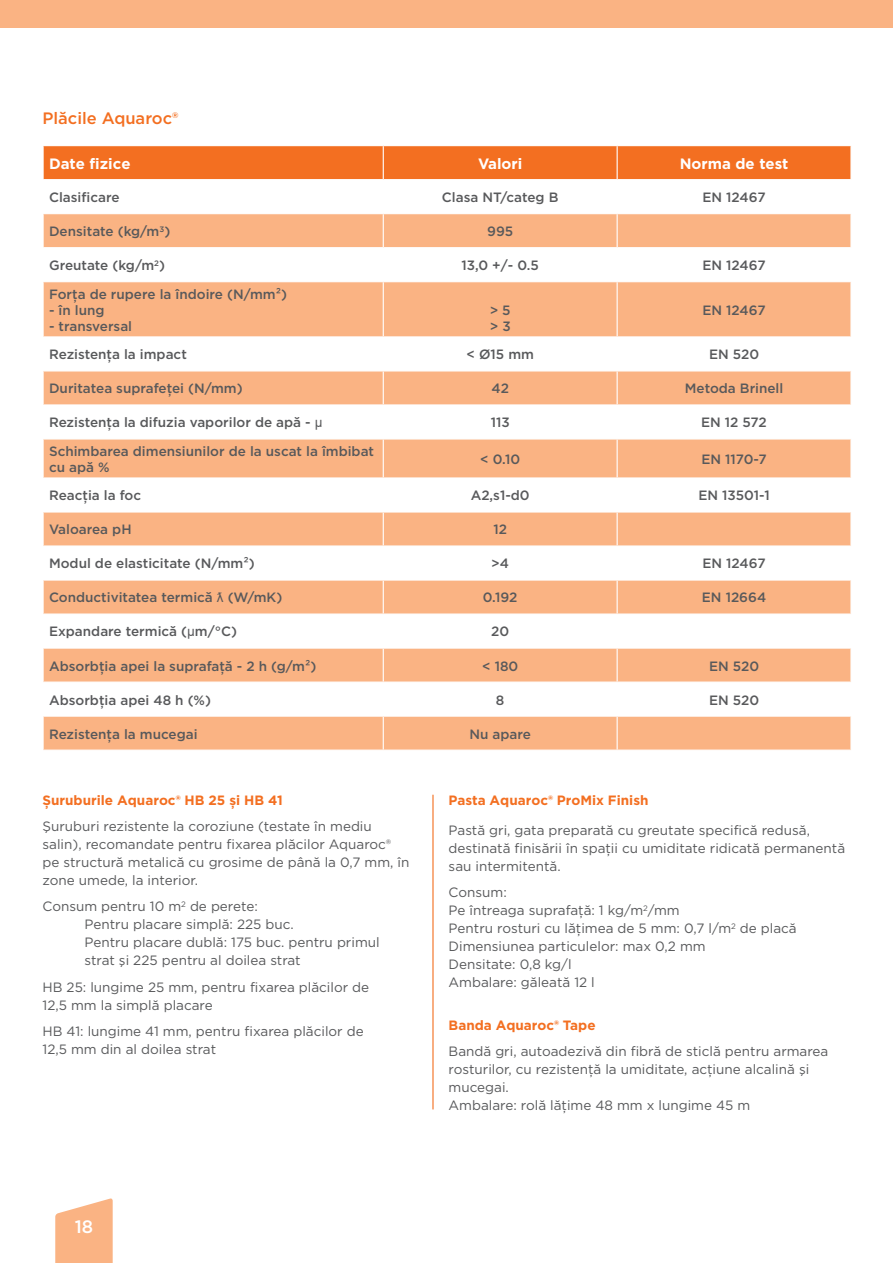
<style>
.page{position:relative;width:893px;height:1263px;background:#fff}
.page>*{position:absolute;margin:0;border:0;box-sizing:border-box;transform-origin:0 0}
.t1{font:500 18px "Gotham";color:#fff}
.t2{font:500 16.5px "Gotham";color:#f36f21}
.t3{font:15px "Gotham Bold ZZZ Regular ZZZ";color:#fff}
.t4{font:13.5px/18px "Gotham";color:#58595b}
.t5{font:500 13.5px/16.2px "Gotham";color:#58595b}
.t6{font:13.5px "Gotham Bold ZZZ Regular ZZZ";color:#f36f21}
.s1{font-family:"Arial";font-weight:400}
</style>
<div class="page">
<svg style="left:55px;top:1198px;width:58px;height:65px"></svg>
<div style="left:0;top:0;width:893px;height:28px;background:#fab383"></div>
<div style="left:44px;top:146px;width:806px;height:33px;background:#f36f21"></div>
<svg style="left:44px;top:214px;width:806px;height:535px;fill:#fab383"></svg>
<hr style="left:383px;top:146px;width:1px;height:33px;background:#fff">
<hr style="left:617px;top:146px;width:1px;height:33px;background:#fff">
<hr style="left:383px;top:371px;width:1px;height:33px;background:#fff">
<hr style="left:617px;top:371px;width:1px;height:33px;background:#fff">
<hr style="left:383px;top:439px;width:1px;height:38px;background:#fff">
<hr style="left:617px;top:439px;width:1px;height:38px;background:#fff">
<hr style="left:383px;top:513px;width:1px;height:32px;background:#fff">
<hr style="left:617px;top:513px;width:1px;height:32px;background:#fff">
<hr style="left:383px;top:581px;width:1px;height:32px;background:#fff">
<hr style="left:617px;top:581px;width:1px;height:32px;background:#fff">
<hr style="left:383px;top:649px;width:1px;height:32px;background:#fff">
<hr style="left:617px;top:649px;width:1px;height:32px;background:#fff">
<hr style="left:383px;top:717px;width:1px;height:32px;background:#fff">
<hr style="left:617px;top:717px;width:1px;height:32px;background:#fff">
<hr style="left:43px;top:681px;width:340px;height:2px;background:#fff">
<hr style="left:383px;top:681px;width:234px;height:2px;background:#fff">
<hr style="left:617px;top:681px;width:235px;height:2px;background:#fff">
<hr style="left:383px;top:683px;width:1px;height:32px;background:#fff">
<hr style="left:617px;top:683px;width:1px;height:32px;background:#fff">
<hr style="left:43px;top:715px;width:340px;height:2px;background:#fff">
<hr style="left:383px;top:715px;width:234px;height:2px;background:#fff">
<hr style="left:617px;top:715px;width:235px;height:2px;background:#fff">
<hr style="left:43px;top:613px;width:340px;height:2px;background:#fff">
<hr style="left:383px;top:613px;width:234px;height:2px;background:#fff">
<hr style="left:617px;top:613px;width:235px;height:2px;background:#fff">
<hr style="left:383px;top:615px;width:1px;height:32px;background:#fff">
<hr style="left:617px;top:615px;width:1px;height:32px;background:#fff">
<hr style="left:43px;top:647px;width:340px;height:2px;background:#fff">
<hr style="left:383px;top:647px;width:234px;height:2px;background:#fff">
<hr style="left:617px;top:647px;width:235px;height:2px;background:#fff">
<hr style="left:43px;top:545px;width:340px;height:2px;background:#fff">
<hr style="left:383px;top:545px;width:234px;height:2px;background:#fff">
<hr style="left:617px;top:545px;width:235px;height:2px;background:#fff">
<hr style="left:383px;top:547px;width:1px;height:32px;background:#fff">
<hr style="left:617px;top:547px;width:1px;height:32px;background:#fff">
<hr style="left:43px;top:579px;width:340px;height:2px;background:#fff">
<hr style="left:383px;top:579px;width:234px;height:2px;background:#fff">
<hr style="left:617px;top:579px;width:235px;height:2px;background:#fff">
<hr style="left:43px;top:477px;width:340px;height:1px;background:#fff">
<hr style="left:383px;top:477px;width:234px;height:1px;background:#fff">
<hr style="left:617px;top:477px;width:235px;height:1px;background:#fff">
<hr style="left:383px;top:478px;width:1px;height:33px;background:#fff">
<hr style="left:617px;top:478px;width:1px;height:33px;background:#fff">
<hr style="left:43px;top:511px;width:340px;height:2px;background:#fff">
<hr style="left:383px;top:511px;width:234px;height:2px;background:#fff">
<hr style="left:617px;top:511px;width:235px;height:2px;background:#fff">
<hr style="left:43px;top:404px;width:340px;height:1px;background:#fff">
<hr style="left:383px;top:404px;width:234px;height:1px;background:#fff">
<hr style="left:617px;top:404px;width:235px;height:1px;background:#fff">
<hr style="left:383px;top:405px;width:1px;height:33px;background:#fff">
<hr style="left:617px;top:405px;width:1px;height:33px;background:#fff">
<hr style="left:43px;top:438px;width:340px;height:1px;background:#fff">
<hr style="left:383px;top:438px;width:234px;height:1px;background:#fff">
<hr style="left:617px;top:438px;width:235px;height:1px;background:#fff">
<hr style="left:383px;top:214px;width:1px;height:33px;background:#fff">
<hr style="left:617px;top:214px;width:1px;height:33px;background:#fff">
<hr style="left:383px;top:282px;width:1px;height:54px;background:#fff">
<hr style="left:617px;top:282px;width:1px;height:54px;background:#fff">
<hr style="left:43px;top:336px;width:340px;height:1px;background:#fff">
<hr style="left:383px;top:336px;width:234px;height:1px;background:#fff">
<hr style="left:617px;top:336px;width:235px;height:1px;background:#fff">
<hr style="left:383px;top:337px;width:1px;height:33px;background:#fff">
<hr style="left:617px;top:337px;width:1px;height:33px;background:#fff">
<hr style="left:43px;top:370px;width:340px;height:1px;background:#fff">
<hr style="left:383px;top:370px;width:234px;height:1px;background:#fff">
<hr style="left:617px;top:370px;width:235px;height:1px;background:#fff">
<hr style="left:43px;top:247px;width:340px;height:1px;background:#fff">
<hr style="left:383px;top:247px;width:234px;height:1px;background:#fff">
<hr style="left:617px;top:247px;width:235px;height:1px;background:#fff">
<hr style="left:383px;top:248px;width:1px;height:33px;background:#fff">
<hr style="left:617px;top:248px;width:1px;height:33px;background:#fff">
<hr style="left:43px;top:281px;width:340px;height:1px;background:#fff">
<hr style="left:383px;top:281px;width:234px;height:1px;background:#fff">
<hr style="left:617px;top:281px;width:235px;height:1px;background:#fff">
<hr style="left:432px;top:795px;width:2px;height:314px;background:#f36f21">
<svg style="left:217px;top:593px;width:6px;height:9px"></svg>
<p class="t2" style="left:43px;top:107px;width:137px">Plăcile Aquaroc®</p>
<p class="t3" style="left:49px;top:153px;width:83px">Date fizice</p>
<p class="t3" style="left:478px;top:153px;width:46px">Valori</p>
<p class="t3" style="left:680px;top:153px;width:110px">Norma de test</p>
<p class="t5" style="left:49px;top:189px;width:72px">Clasificare</p>
<p class="t5" style="left:442px;top:189px;width:118px">Clasa NT/categ B</p>
<p class="t5" style="left:702px;top:189px;width:65px">EN 12467</p>
<p class="t5" style="left:49px;top:223px;width:123px">Densitate (kg/m<sup>3</sup>)</p>
<p class="t5" style="left:487px;top:223px;width:28px">995</p>
<p class="t5" style="left:49px;top:257px;width:117px">Greutate (kg/m<sup>2</sup>)</p>
<p class="t5" style="left:461px;top:257px;width:79px">13,0 +/- 0.5</p>
<p class="t5" style="left:702px;top:257px;width:65px">EN 12467</p>
<p class="t5" style="left:49px;top:285px;width:239px">Forţa de rupere la îndoire (N/mm²)</p>
<p class="t5" style="left:49px;top:302px;width:57px">- în lung</p>
<p class="t5" style="left:49px;top:318px;width:85px">- transversal</p>
<p class="t5" style="left:490px;top:302px;width:23px">&gt; 5 &gt; 3</p>
<p class="t5" style="left:702px;top:302px;width:65px">EN 12467</p>
<p class="t5" style="left:49px;top:346px;width:139px">Rezistenţa la impact</p>
<p class="t5" style="left:466px;top:346px;width:69px">&lt; Ø15 mm</p>
<p class="t5" style="left:709px;top:346px;width:52px">EN 520</p>
<p class="t5" style="left:49px;top:380px;width:195px">Duritatea suprafeţei (N/mm)</p>
<p class="t5" style="left:491px;top:380px;width:19px">42</p>
<p class="t5" style="left:685px;top:380px;width:100px">Metoda Brinell</p>
<p class="t5" style="left:49px;top:414px;width:275px">Rezistenţa la difuzia vaporilor de apă - <span class="s1">µ</span></p>
<p class="t5" style="left:491px;top:414px;width:21px">113</p>
<p class="t5" style="left:701px;top:414px;width:67px">EN 12 572</p>
<p class="t5" style="left:49px;top:443px;width:326px">Schimbarea dimensiunilor de la uscat la îmbibat cu apă %</p>
<p class="t5" style="left:480px;top:451px;width:42px">&lt; 0.10</p>
<p class="t5" style="left:701px;top:451px;width:67px">EN 1170-7</p>
<p class="t5" style="left:49px;top:487px;width:94px">Reacţia la foc</p>
<p class="t5" style="left:471px;top:487px;width:61px">A2,s1-d0</p>
<p class="t5" style="left:698px;top:487px;width:73px">EN 13501-1</p>
<p class="t5" style="left:49px;top:521px;width:84px">Valoarea pH</p>
<p class="t5" style="left:493px;top:521px;width:15px">12</p>
<p class="t5" style="left:49px;top:555px;width:207px">Modul de elasticitate (N/mm²)</p>
<p class="t5" style="left:491px;top:555px;width:19px">&gt;4</p>
<p class="t5" style="left:702px;top:555px;width:65px">EN 12467</p>
<p class="t5" style="left:49px;top:589px;width:235px">Conductivitatea termică (W/mK)</p>
<p class="t5" style="left:483px;top:589px;width:36px">0.192</p>
<p class="t5" style="left:702px;top:589px;width:66px">EN 12664</p>
<p class="t5" style="left:49px;top:623px;width:190px">Expandare termică (<span class="s1">µ</span>m/°C)</p>
<p class="t5" style="left:491px;top:623px;width:20px">20</p>
<p class="t5" style="left:49px;top:657px;width:269px">Absorbţia apei la suprafaţă - 2 h (g/m²)</p>
<p class="t5" style="left:482px;top:657px;width:38px">&lt; 180</p>
<p class="t5" style="left:709px;top:657px;width:52px">EN 520</p>
<p class="t5" style="left:49px;top:691px;width:163px">Absorbţia apei 48 h (%)</p>
<p class="t5" style="left:496px;top:691px;width:10px">8</p>
<p class="t5" style="left:709px;top:691px;width:52px">EN 520</p>
<p class="t5" style="left:49px;top:725px;width:150px">Rezistenţa la mucegai</p>
<p class="t5" style="left:469px;top:725px;width:63px">Nu apare</p>
<p class="t6" style="left:43px;top:791px;width:242px">Șuruburile Aquaroc® HB 25 și HB 41</p>
<p class="t6" style="left:449px;top:791px;width:201px">Pasta Aquaroc® ProMix Finish</p>
<p class="t4" style="left:43px;top:817px;width:368px">Şuruburi rezistente la coroziune (testate în mediu salin), recomandate pentru fixarea plăcilor Aquaroc® pe structură metalică cu grosime de până la 0,7 mm, în zone umede, la interior.</p>
<p class="t4" style="left:85px;top:897px;width:297px;text-indent:-42px">Consum pentru 10 m<sup>2</sup> de perete:<br>Pentru placare simplă: 225 buc.<br>Pentru placare dublă: 175 buc. pentru primul strat şi 225 pentru al doilea strat</p>
<p class="t4" style="left:43px;top:978px;width:328px">HB 25: lungime 25 mm, pentru fixarea plăcilor de<br>12,5 mm la simplă placare</p>
<p class="t4" style="left:43px;top:1022px;width:323px">HB 41: lungime 41 mm, pentru fixarea plăcilor de<br>12,5 mm din al doilea strat</p>
<p class="t4" style="left:449px;top:821px;width:398px">Pastă gri, gata preparată cu greutate specifică redusă, destinată finisării în spaţii cu umiditate ridicată permanentă sau intermitentă.</p>
<p class="t4" style="left:449px;top:883px;width:350px">Consum:<br>Pe întreaga suprafaţă: 1 kg/m<sup>2</sup>/mm<br>Pentru rosturi cu lăţimea de 5 mm: 0,7 l/m<sup>2</sup> de placă<br>Dimensiunea particulelor: max 0,2 mm<br>Densitate: 0,8 kg/l<br>Ambalare: găleată 12 l</p>
<p class="t6" style="left:449px;top:1016px;width:148px">Banda Aquaroc® Tape</p>
<p class="t4" style="left:449px;top:1041px;width:381px">Bandă gri, autoadezivă din fibră de sticlă pentru armarea rosturilor, cu rezistenţă la umiditate, acţiune alcalină şi mucegai.<br>Ambalare: rolă lăţime 48 mm x lungime 45 m</p>
<h1 class="t1" style="left:75px;top:1215px;width:20px">18</h1>
</div>
